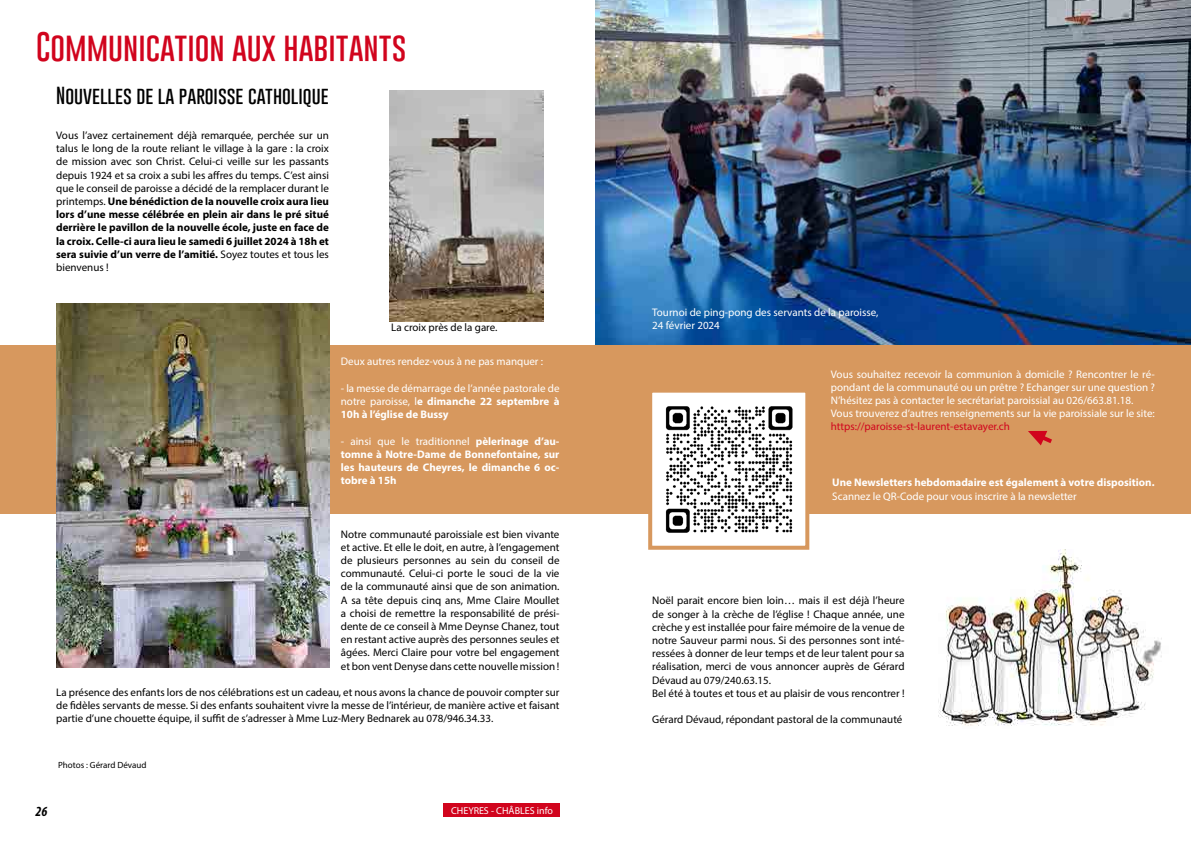
<style>
.page{position:relative;width:1191px;height:842px;background:#fff}
.page>*{position:absolute;margin:0;border:0;box-sizing:border-box;transform-origin:0 0}
.t1{font:100 30px "Gobold";color:#d1041d}
.t2{font:100 18px "Gobold";color:#000}
.t3{font:italic 700 condensed 14px "Myriad Pro";color:#000}
.t4{font:11px/13.2px "Myriad Pro";color:#000;text-align:justify}
.t5{font:11px/13.2px "Myriad Pro";color:#fff}
.t6{font:700 11px/13.2px "Myriad Pro";color:#fff;text-align:justify}
.t7{font:11px "Myriad Pro";color:#d1041d}
.t8{font:10px "Myriad Pro";color:#fff}
.t9{font:9px "Myriad Pro";color:#000}
.s1{font-weight:700}
.s2{font-weight:400}
</style>
<div class="page">
<img style="left:595px;top:0;width:596px;height:345px">
<div style="left:0;top:345px;width:1191px;height:168px;background:#d7985e"></div>
<img style="left:390px;top:91px;width:153px;height:230px">
<img style="left:56px;top:303px;width:273px;height:365px">
<img style="left:938px;top:550px;width:224px;height:176px">
<div style="left:443px;top:803px;width:117px;height:14px;background:#d1041d"></div>
<svg style="left:1028px;top:431px;width:24px;height:14px"></svg>
<svg style="left:646px;top:392px;width:165px;height:158px"></svg>
<h1 class="t1" style="left:36px;top:28px;width:372px">Communication aux habitants</h1>
<h2 class="t2" style="left:56px;top:84px;width:274px">Nouvelles de la paroisse catholique</h2>
<p class="t4" style="left:56px;top:129px;width:274px">Vous l’avez certainement déjà remarquée, perchée sur un talus le long de la route reliant le village à la gare : la croix de mission avec son Christ. Celui-ci veille sur les passants depuis 1924 et sa croix a subi les affres du temps. C’est ainsi que le conseil de paroisse a décidé de la remplacer durant le printemps. <span class="s1">Une bénédiction de la nouvelle croix aura lieu lors d’une messe célébrée en plein air dans le pré situé derrière le pavillon de la nouvelle école, juste en face de la croix. Celle-ci aura lieu le samedi 6 juillet 2024 à 18h et sera suivie d’un verre de l’amitié.</span> Soyez toutes et tous les bienvenus !</p>
<p class="t4" style="left:391px;top:321px;width:108px">La croix près de la gare.</p>
<p class="t5" style="left:341px;top:355px;width:204px">Deux autres rendez-vous à ne pas manquer :</p>
<p class="t5" style="left:341px;top:381px;width:220px;text-align:justify">- la messe de démarrage de l’année pastorale de notre paroisse, l<span class="s1">e dimanche 22 septembre à 10h à l’église de Bussy</span></p>
<p class="t6" style="left:341px;top:434px;width:220px"><span class="s2">- ainsi que le traditionnel</span> pèlerinage d’au&shy;tomne à Notre-Dame de Bonnefontaine, sur les hauteurs de Cheyres, le dimanche 6 oc&shy;tobre à 15h</p>
<p class="t4" style="left:341px;top:527px;width:220px">Notre communauté paroissiale est bien vivante et active. Et elle le doit, en autre, à l’engagement de plusieurs personnes au sein du conseil de communauté. Celui-ci porte le souci de la vie de la communauté ainsi que de son animation.<br>A sa tête depuis cinq ans, Mme Claire Moullet a choisi de remettre la responsabilité de prési&shy;dente de ce conseil à Mme Deynse Chanez, tout en restant active auprès des personnes seules et âgées. Merci Claire pour votre bel engagement et bon vent Denyse dans cette nouvelle mission !</p>
<p class="t4" style="left:56px;top:685px;width:505px">La présence des enfants lors de nos célébrations est un cadeau, et nous avons la chance de pouvoir compter sur de fidèles servants de messe. Si des enfants souhaitent vivre la messe de l’intérieur, de manière active et faisant partie d’une chouette équipe, il suffit de s’adresser à Mme Luz-Mery Bednarek au 078/946.34.33.</p>
<p class="t9" style="left:58px;top:759px;width:90px">Photos : Gérard Dévaud</p>
<p class="t3" style="left:35px;top:802px;width:14px">26</p>
<p class="t8" style="left:451px;top:805px;width:103px">CHEYRES - CHÂBLES info</p>
<p class="t5" style="left:652px;top:305px;width:228px">Tournoi de ping-pong des servants de la paroisse,<br>24 février 2024</p>
<p class="t5" style="left:831px;top:367px;width:326px">Vous souhaitez recevoir la communion à domicile ? Rencontrer le ré&shy;pondant de la communauté ou un prêtre ? Echanger sur une question ?<br>N’hésitez pas à contacter le secrétariat paroissial au 026/663.81.18.<br>Vous trouverez d’autres renseignements sur la vie paroissiale sur le site:</p>
<p class="t7" style="left:831px;top:420px;width:180px">https://paroisse-st-laurent-estavayer.ch</p>
<p class="t6" style="left:832px;top:476px;width:324px">Une Newsletters hebdomadaire est également à votre disposition.</p>
<p class="t5" style="left:832px;top:489px;width:246px">Scannez le QR-Code pour vous inscrire à la newsletter</p>
<p class="t4" style="left:652px;top:594px;width:254px;text-align:left">Noël parait encore bien loin… mais il est déjà l’heure de songer à la crèche de l’église ! Chaque année, une crèche y est installée pour faire mémoire de la venue de notre Sauveur parmi nous. Si des personnes sont inté&shy;ressées à donner de leur temps et de leur talent pour sa réalisation, merci de vous annoncer auprès de Gérard Dévaud au 079/240.63.15.<br>Bel été à toutes et tous et au plaisir de vous rencontrer !</p>
<p class="t4" style="left:652px;top:713px;width:252px">Gérard Dévaud, répondant pastoral de la communauté</p>
</div>
